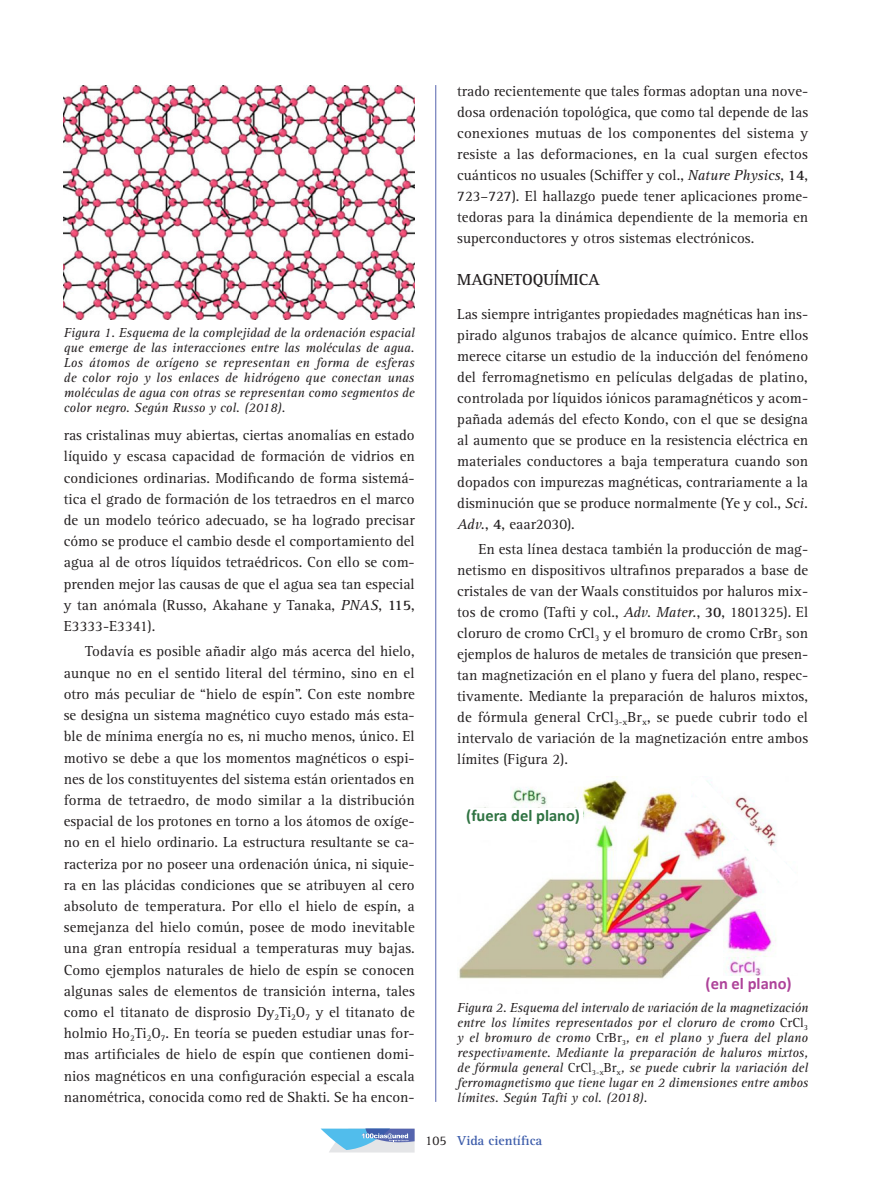
<style>
.page{position:relative;width:872px;height:1187px;background:#fff}
.page>*{position:absolute;margin:0;border:0;box-sizing:border-box;transform-origin:0 0}
.t1{font:700 16.5px "Calibri";color:#2f7342}
.GENERAL-PARRAFO-1{font:700 16.5px "Rotis Serif Std";color:#231f20}
.t2{font:700 16.5px "Calibri";color:#ae4399}
.GENERAL-PARRAFO-1-2{font:15px/21.1px "Rotis Serif Std";color:#231f20;text-align:justify}
.GENERAL-NIVEL-3{font:italic 13.5px/15px "Rotis Serif Std";color:#231f20;text-align:justify}
.t3{font:700 13.5px "Rotis Serif Std";color:#3c5caa}
.t4{font:13.5px "Rotis Serif Std";color:#231f20}
.s1{font-style:italic}
.s2{font-weight:700}
.s3{font-style:normal}
</style>
<div class="page">
<hr style="left:435px;top:85px;width:1px;height:1016px;background:#5564ae">
<img style="left:64px;top:85px;width:351px;height:234px">
<img style="left:459px;top:776px;width:317px;height:203px">
<div style="left:689px;top:976px;width:119px;height:17px;background:#fff"></div>
<img style="left:689px;top:776px;width:98px;height:113px">
<div style="left:463px;top:808px;width:120px;height:31px;background:#fff"></div>
<svg style="left:320px;top:1128px;width:94px;height:24px;background:#9bc2e0"></svg>
<p class="GENERAL-NIVEL-3" style="left:64px;top:325px;width:352px">Figura 1. Esquema de la complejidad de la ordenación espacial que emerge de las interacciones entre las moléculas de agua.<br>Los átomos de oxígeno se representan en forma de esferas de color rojo y los enlaces de hidrógeno que conectan unas moléculas de agua con otras se representan como segmentos de color negro. Según Russo y col. (2018).</p>
<p class="GENERAL-PARRAFO-1-2" style="left:64px;top:425px;width:352px">ras cristalinas muy abiertas, ciertas anomalías en estado líquido y escasa capacidad de formación de vidrios en condiciones ordinarias. Modificando de forma sistemá&shy;tica el grado de formación de los tetraedros en el marco de un modelo teórico adecuado, se ha logrado precisar cómo se produce el cambio desde el comportamiento del agua al de otros líquidos tetraédricos. Con ello se com&shy;prenden mejor las causas de que el agua sea tan especial y tan anómala (Russo, Akahane y Tanaka, <span class="s1">PNAS</span>, <span class="s2">115</span>, E3333-E3341).</p>
<p class="GENERAL-PARRAFO-1-2" style="left:64px;top:641px;width:352px;text-indent:21px">Todavía es posible añadir algo más acerca del hielo, aunque no en el sentido literal del término, sino en el otro más peculiar de “hielo de espín”. Con este nombre se designa un sistema magnético cuyo estado más esta&shy;ble de mínima energía no es, ni mucho menos, único. El motivo se debe a que los momentos magnéticos o espi&shy;nes de los constituyentes del sistema están orientados en forma de tetraedro, de modo similar a la distribución espacial de los protones en torno a los átomos de oxíge&shy;no en el hielo ordinario. La estructura resultante se ca&shy;racteriza por no poseer una ordenación única, ni siquie&shy;ra en las plácidas condiciones que se atribuyen al cero absoluto de temperatura. Por ello el hielo de espín, a semejanza del hielo común, posee de modo inevitable una gran entropía residual a temperaturas muy bajas.<br>Como ejemplos naturales de hielo de espín se conocen algunas sales de elementos de transición interna, tales como el titanato de disprosio Dy<sub>2</sub>Ti<sub>2</sub>O<sub>7</sub> y el titanato de holmio Ho<sub>2</sub>Ti<sub>2</sub>O<sub>7</sub>. En teoría se pueden estudiar unas for&shy;mas artificiales de hielo de espín que contienen domi&shy;nios magnéticos en una configuración especial a escala nanométrica, conocida como red de Shakti. Se ha encon-</p>
<p class="GENERAL-PARRAFO-1-2" style="left:457px;top:80px;width:352px">trado recientemente que tales formas adoptan una nove&shy;dosa ordenación topológica, que como tal depende de las conexiones mutuas de los componentes del sistema y resiste a las deformaciones, en la cual surgen efectos cuánticos no usuales (Schiffer y col., <span class="s1">Nature Physics</span>, <span class="s2">14</span>, 723–727). El hallazgo puede tener aplicaciones prome&shy;tedoras para la dinámica dependiente de la memoria en superconductores y otros sistemas electrónicos.</p>
<p class="GENERAL-PARRAFO-1" style="left:457px;top:270px;width:144px">MAGNETOQUÍMICA</p>
<p class="GENERAL-PARRAFO-1-2" style="left:457px;top:303px;width:352px">Las siempre intrigantes propiedades magnéticas han ins&shy;pirado algunos trabajos de alcance químico. Entre ellos merece citarse un estudio de la inducción del fenómeno del ferromagnetismo en películas delgadas de platino, controlada por líquidos iónicos paramagnéticos y acom&shy;pañada además del efecto Kondo, con el que se designa al aumento que se produce en la resistencia eléctrica en materiales conductores a baja temperatura cuando son dopados con impurezas magnéticas, contrariamente a la disminución que se produce normalmente (Ye y col., <span class="s1">Sci.<br>Adv.</span>, <span class="s2">4</span>, eaar2030).</p>
<p class="GENERAL-PARRAFO-1-2" style="left:457px;top:539px;width:352px;text-indent:21px">En esta línea destaca también la producción de mag&shy;netismo en dispositivos ultrafinos preparados a base de cristales de van der Waals constituidos por haluros mix&shy;tos de cromo (Tafti y col., <span class="s1">Adv. Mater.</span>, <span class="s2">30</span>, 1801325). El cloruro de cromo CrCl<sub>3</sub> y el bromuro de cromo CrBr<sub>3</sub> son ejemplos de haluros de metales de transición que presen&shy;tan magnetización en el plano y fuera del plano, respec&shy;tivamente. Mediante la preparación de haluros mixtos, de fórmula general CrCl<sub>3-x</sub>Br<sub>x</sub>, se puede cubrir todo el intervalo de variación de la magnetización entre ambos límites (Figura 2).</p>
<p class="t1" style="left:466px;top:804px;width:115px">(fuera del plano)</p>
<p class="t2" style="left:705px;top:972px;width:88px">(en el plano)</p>
<p class="GENERAL-NIVEL-3" style="left:457px;top:1000px;width:352px">Figura 2. Esquema del intervalo de variación de la magnetización entre los límites representados por el cloruro de cromo <span class="s3">CrCl</span><sub>3 </sub>y el bromuro de cromo <span class="s3">CrBr</span><sub>3</sub>, en el plano y fuera del plano respectivamente. Mediante la preparación de haluros mixtos, de fórmula general <span class="s3">CrCl</span><sub>3-x</sub><span class="s3">Br</span><sub>x</sub>, se puede cubrir la variación del ferromagnetismo que tiene lugar en 2 dimensiones entre ambos límites. Según Tafti y col. (2018).</p>
<p class="t4" style="left:425px;top:1133px;width:23px">105</p>
<p class="t3" style="left:457px;top:1132px;width:87px">Vida científica</p>
</div>
